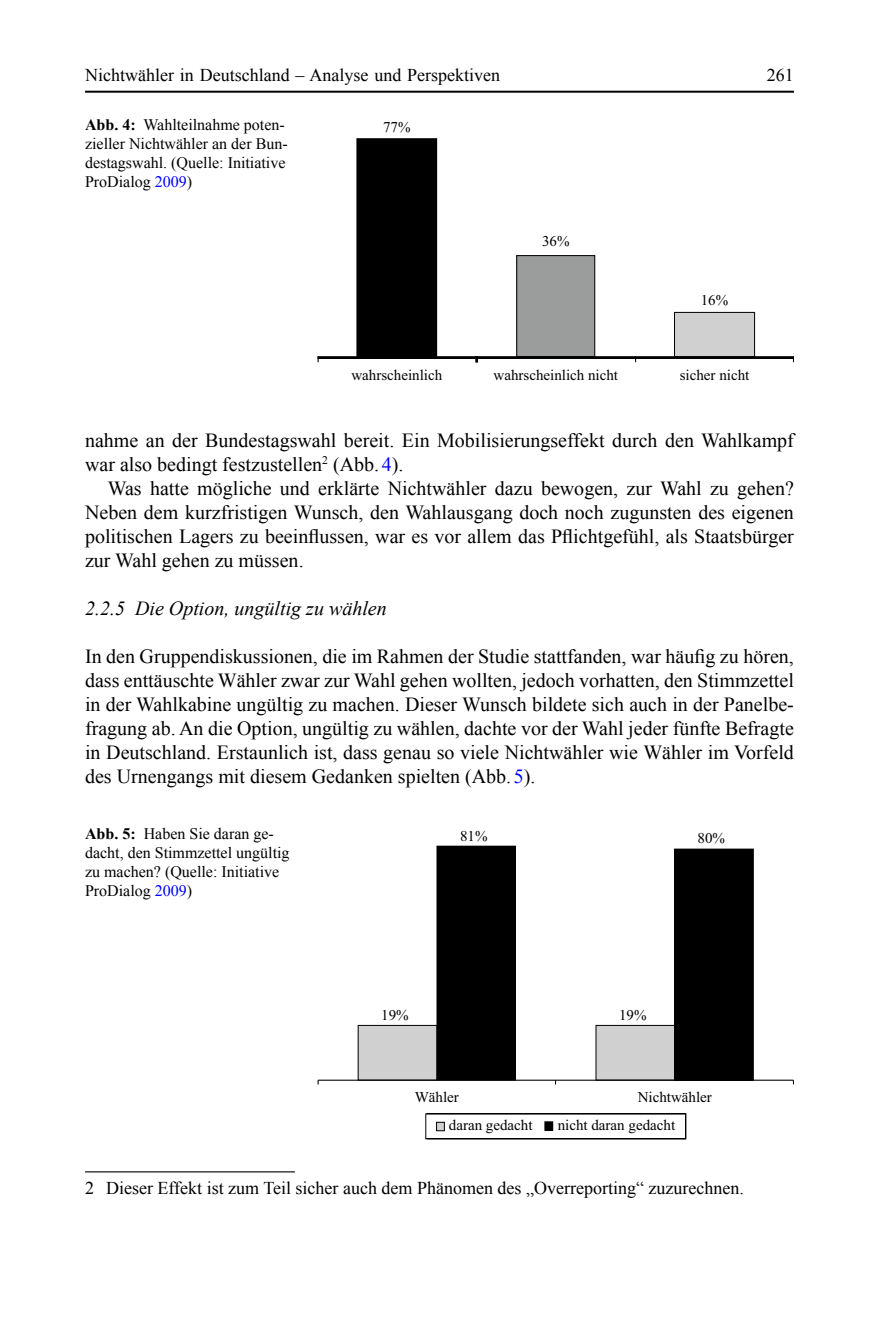
<style>
.page{position:relative;width:879px;height:1333px;background:#fff}
.page>*{position:absolute;margin:0;border:0;box-sizing:border-box;transform-origin:0 0}
.t1{font:20px/24px "Times New Roman";color:#000;text-align:justify}
.t2{font:italic 20px "Times New Roman";color:#000}
.t3{font:18px "Times New Roman";color:#000}
.t4{font:16px/19px "Times New Roman";color:#000}
.t5{font:15px "Times New Roman";color:#000}
.s1{font-weight:700}
.s2{color:#00f}
</style>
<div class="page">
<hr style="left:85px;top:91px;width:709px;height:2px;background:#000">
<hr style="left:85px;top:1171px;width:210px;height:1px;background:#000">
<div style="left:517px;top:255px;width:78px;height:101px;background:#9b9c9c"></div>
<div style="left:516px;top:255px;width:79px;height:102px;border:1px solid #000"></div>
<div style="left:674px;top:312px;width:80px;height:44px;background:#d0d0d1"></div>
<div style="left:674px;top:312px;width:81px;height:45px;border:1px solid #000"></div>
<div style="left:357px;top:139px;width:80px;height:217px;background:#000"></div>
<div style="left:356px;top:138px;width:81px;height:219px;border:1px solid #000"></div>
<div style="left:317px;top:356px;width:477px;height:3px;border:1px solid #000"></div>
<svg style="left:475px;top:356px;width:3px;height:6px"></svg>
<div style="left:358px;top:1025px;width:79px;height:55px;background:#d0d0d1"></div>
<div style="left:358px;top:1024px;width:79px;height:56px;border:1px solid #000"></div>
<div style="left:437px;top:846px;width:78px;height:234px;background:#000"></div>
<div style="left:436px;top:845px;width:80px;height:235px;border:1px solid #000"></div>
<div style="left:596px;top:1025px;width:78px;height:55px;background:#d0d0d1"></div>
<div style="left:595px;top:1024px;width:80px;height:56px;border:1px solid #000"></div>
<div style="left:674px;top:849px;width:79px;height:231px;background:#000"></div>
<div style="left:674px;top:848px;width:80px;height:232px;border:1px solid #000"></div>
<hr style="left:318px;top:1079px;width:475px;height:1px;background:#000">
<svg style="left:425px;top:1113px;width:261px;height:26px"></svg>
<div style="left:436px;top:1122px;width:8px;height:8px;background:#d0d0d1"></div>
<div style="left:436px;top:1121px;width:9px;height:10px;border:1px solid #000"></div>
<div style="left:545px;top:1121px;width:8px;height:9px;background:#000"></div>
<div style="left:544px;top:1121px;width:9px;height:9px;border:1px solid #000"></div>
<p class="t3" style="left:85px;top:62px;width:417px">Nichtwähler in Deutschland – Analyse und Perspektiven</p>
<p class="t3" style="left:767px;top:62px;width:28px">261</p>
<p class="t4" style="left:85px;top:115px;width:204px"><span class="s1">Abb. 4:</span> Wahlteilnahme poten&shy;zieller Nichtwähler an der Bun&shy;destagswahl. (Quelle: Initiative<br>ProDialog <span class="s2">2009</span>)</p>
<p class="t5" style="left:383px;top:116px;width:29px">77%</p>
<p class="t5" style="left:542px;top:231px;width:29px">36%</p>
<p class="t5" style="left:701px;top:290px;width:29px">16%</p>
<p class="t5" style="left:351px;top:365px;width:92px">wahrscheinlich</p>
<p class="t5" style="left:493px;top:365px;width:126px">wahrscheinlich nicht</p>
<p class="t5" style="left:680px;top:365px;width:71px">sicher nicht</p>
<p class="t1" style="left:85px;top:428px;width:710px">nahme an der Bundestagswahl bereit. Ein Mobilisierungseffekt durch den Wahlkampf war also bedingt festzustellen (Abb. <span class="s2">4</span>).</p>
<p class="t1" style="left:85px;top:476px;width:710px;text-indent:23px">Was hatte mögliche und erklärte Nichtwähler dazu bewogen, zur Wahl zu gehen?<br>Neben dem kurzfristigen Wunsch, den Wahlausgang doch noch zugunsten des eigenen politischen Lagers zu beeinflussen, war es vor allem das Pflichtgefühl, als Staatsbürger zur Wahl gehen zu müssen.</p>
<p class="t2" style="left:85px;top:594px;width:303px">2.2.5 Die Option, ungültig zu wählen</p>
<p class="t1" style="left:85px;top:644px;width:710px">In den Gruppendiskussionen, die im Rahmen der Studie stattfanden, war häufig zu hören, dass enttäuschte Wähler zwar zur Wahl gehen wollten, jedoch vorhatten, den Stimmzettel in der Wahlkabine ungültig zu machen. Dieser Wunsch bildete sich auch in der Panelbe&shy;fragung ab. An die Option, ungültig zu wählen, dachte vor der Wahl jeder fünfte Befragte in Deutschland. Erstaunlich ist, dass genau so viele Nichtwähler wie Wähler im Vorfeld des Urnengangs mit diesem Gedanken spielten (Abb.<span class="s2">5</span>).</p>
<p class="t4" style="left:85px;top:824px;width:206px"><span class="s1">Abb. 5:</span> Haben Sie daran ge&shy;dacht, den Stimmzettel ungültig zu machen? (Quelle: Initiative<br>ProDialog <span class="s2">2009</span>)</p>
<p class="t5" style="left:460px;top:825px;width:29px">81%</p>
<p class="t5" style="left:697px;top:828px;width:29px">80%</p>
<p class="t5" style="left:381px;top:1004px;width:29px">19%</p>
<p class="t5" style="left:619px;top:1004px;width:29px">19%</p>
<p class="t5" style="left:415px;top:1086px;width:46px">Wähler</p>
<p class="t5" style="left:638px;top:1086px;width:76px">Nichtwähler</p>
<p class="t5" style="left:449px;top:1115px;width:85px">daran gedacht</p>
<p class="t5" style="left:558px;top:1114px;width:119px">nicht daran gedacht</p>
<p class="t3" style="left:106px;top:1175px;width:639px">Dieser Effekt ist zum Teil sicher auch dem Phänomen des „Overreporting“ zuzurechnen.</p>
</div>
